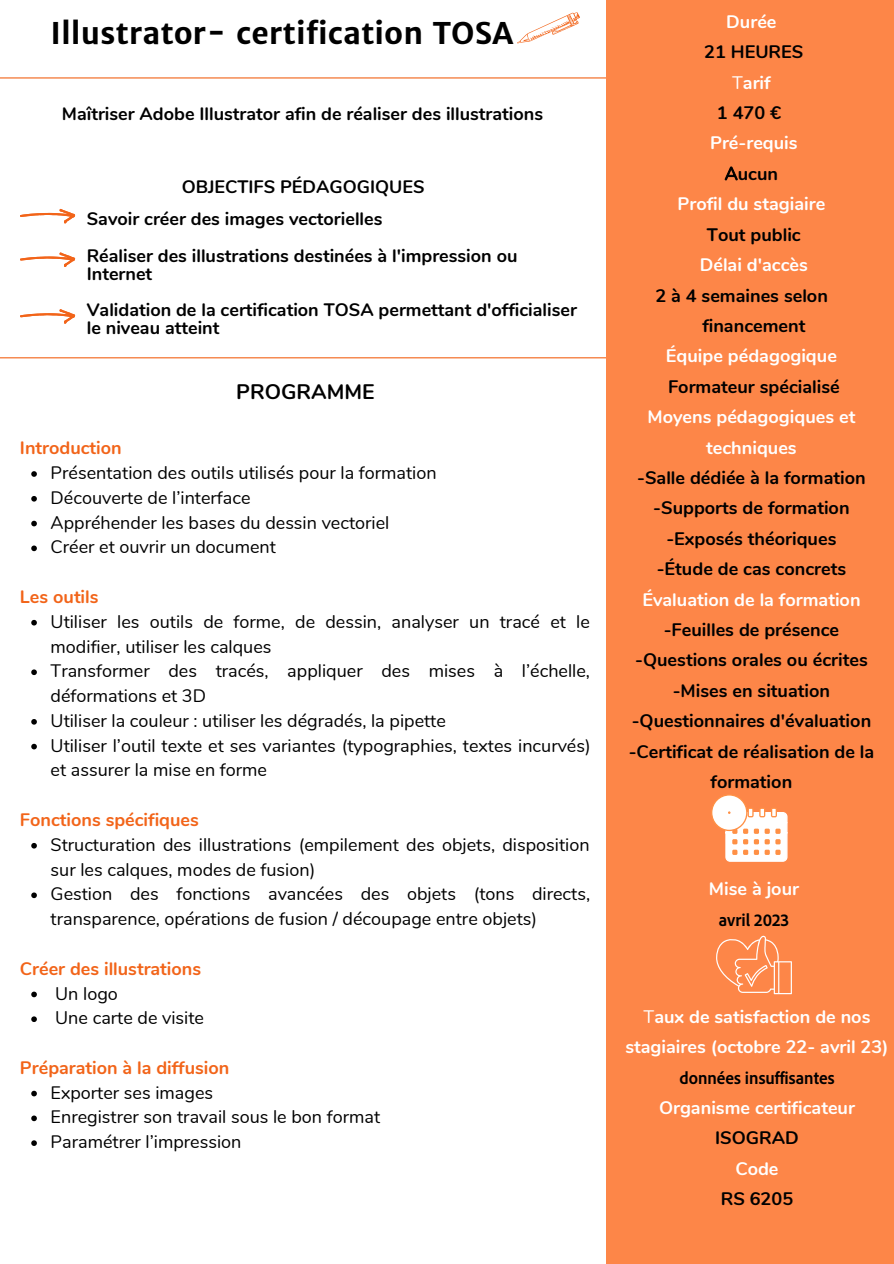
<style>
.page{position:relative;width:894px;height:1264px;background:#fff}
.page>*{position:absolute;margin:0;border:0;box-sizing:border-box;transform-origin:0 0}
.t1{font:700 30px "Merriweather Sans";color:#000}
.t2{font:700 21px "Nunito";color:#000}
.t3{font:700 18.15px/30.5px "Nunito";color:#000;text-align:center}
.t4{font:700 18.15px/30.5px "Nunito";color:#fff;text-align:center}
.t5{font:700 semi-condensed 18.15px "Adobe Clean";color:#000}
.t6{font:18px/24.8px "Nunito";color:#000}
.t7{font:700 18px/36.5px "Nunito";color:#000}
.t8{font:700 18px "Nunito";color:#f26419}
.s1{font-weight:400;color:#fff}
.s2{color:#fff}
.s3{font-weight:400;color:#000}
.s4{color:#000}
.s5{font-weight:400}
</style>
<div class="page">
<hr style="left:0;top:77px;width:892px;height:1px;background:#f26419">
<svg style="left:20px;top:209px;width:55px;height:14px"></svg>
<hr style="left:0;top:357px;width:606px;height:1px;background:#f26419">
<div style="left:606px;top:0;width:287px;height:1263px;background:#fd8648"></div>
<svg style="left:517px;top:12px;width:63px;height:32px"></svg>
<svg style="left:31px;top:471px;width:6px;height:6px"></svg>
<svg style="left:31px;top:496px;width:6px;height:5px"></svg>
<svg style="left:31px;top:520px;width:6px;height:6px"></svg>
<svg style="left:31px;top:545px;width:6px;height:6px"></svg>
<svg style="left:31px;top:620px;width:6px;height:5px"></svg>
<svg style="left:31px;top:669px;width:6px;height:6px"></svg>
<svg style="left:31px;top:719px;width:6px;height:5px"></svg>
<svg style="left:31px;top:743px;width:6px;height:6px"></svg>
<svg style="left:31px;top:843px;width:6px;height:5px"></svg>
<svg style="left:31px;top:892px;width:6px;height:6px"></svg>
<svg style="left:31px;top:991px;width:6px;height:6px"></svg>
<svg style="left:31px;top:1016px;width:6px;height:6px"></svg>
<svg style="left:31px;top:1090px;width:6px;height:6px"></svg>
<svg style="left:31px;top:1115px;width:6px;height:6px"></svg>
<svg style="left:31px;top:1140px;width:6px;height:5px"></svg>
<svg style="left:20px;top:252px;width:55px;height:15px"></svg>
<svg style="left:20px;top:309px;width:55px;height:15px"></svg>
<svg style="left:711px;top:795px;width:76px;height:66px"></svg>
<svg style="left:716px;top:935px;width:75px;height:59px"></svg>
<h1 class="t1" style="left:51px;top:14px;width:464px">Illustrator- certification TOSA</h1>
<p class="t7" style="left:62px;top:96px;width:482px">Maîtriser Adobe Illustrator afin de réaliser des illustrations</p>
<p class="t7" style="left:182px;top:169px;width:244px">OBJECTIFS PÉDAGOGIQUES</p>
<p class="t7" style="left:87px;top:201px;width:432px">Savoir créer des images vectorielles<br>Réaliser des illustrations destinées à l'impression ou</p>
<p class="t7" style="left:87px;top:256px;width:491px">Internet<br>Validation de la certification TOSA permettant d'officialiser</p>
<p class="t7" style="left:87px;top:310px;width:134px">le niveau atteint</p>
<p class="t8" style="left:20px;top:436px;width:103px">Introduction</p>
<p class="t2" style="left:236px;top:378px;width:140px">PROGRAMME</p>
<p class="t6" style="left:51px;top:461px;width:387px">Présentation des outils utilisés pour la formation Découverte de l’interface<br>Appréhender les bases du dessin vectoriel Créer et ouvrir un document</p>
<p class="t8" style="left:20px;top:584px;width:80px">Les outils</p>
<p class="t6" style="left:51px;top:609px;width:541px">Utiliser les outils de forme, de dessin, analyser un tracé et le modifier, utiliser les calques<br>Transformer des tracés, appliquer des mises à l’échelle, déformations et 3D<br>Utiliser la couleur : utiliser les dégradés, la pipette<br>Utiliser l’outil texte et ses variantes (typographies, textes incurvés) et assurer la mise en forme</p>
<p class="t8" style="left:20px;top:807px;width:180px">Fonctions spécifiques</p>
<p class="t6" style="left:51px;top:832px;width:541px">Structuration des illustrations (empilement des objets, disposition sur les calques, modes de fusion)<br>Gestion des fonctions avancées des objets (tons directs, transparence, opérations de fusion / découpage entre objets)</p>
<p class="t8" style="left:20px;top:956px;width:183px">Créer des illustrations</p>
<p class="t6" style="left:55px;top:981px;width:150px">Un logo<br>Une carte de visite</p>
<p class="t8" style="left:20px;top:1055px;width:211px">Préparation à la diffusion</p>
<p class="t6" style="left:51px;top:1080px;width:331px">Exporter ses images<br>Enregistrer son travail sous le bon format<br>Paramétrer l’impression</p>
<p class="t4" style="left:726px;top:7px;width:52px">Durée</p>
<p class="t3" style="left:704px;top:37px;width:101px">21 HEURES<br><span class="s1">T</span><span class="s2">arif<br></span>1 470 €</p>
<p class="t4" style="left:677px;top:128px;width:149px">Pré-requis<br><span class="s3">A</span><span class="s4">ucun<br></span>Profil du stagiaire</p>
<p class="t3" style="left:706px;top:219px;width:95px">Tout public</p>
<p class="t4" style="left:699px;top:250px;width:110px">Délai d'accès</p>
<p class="t3" style="left:702px;top:280px;width:127px;text-align:left;text-indent:-47px">2 à 4 semaines selon financement</p>
<p class="t4" style="left:665px;top:341px;width:172px">Équipe pédagogique</p>
<p class="t3" style="left:667px;top:371px;width:173px">Formateur spécialisé</p>
<p class="t4" style="left:647px;top:402px;width:209px">Moyens pédagogiques et techniques</p>
<p class="t3" style="left:637px;top:463px;width:230px">-Salle dédiée à la formation -Supports de formation -Exposés théoriques -Étude de cas concrets</p>
<p class="t4" style="left:642px;top:584px;width:220px">Évaluation de la formation</p>
<p class="t3" style="left:628px;top:615px;width:247px">-Feuilles de présence -Questions orales ou écrites -Mises en situation -Questionnaires d'évaluation -Certificat de réalisation de la formation</p>
<p class="t4" style="left:708px;top:873px;width:92px">Mise à jour</p>
<p class="t5" style="left:718px;top:908px;width:72px">avril 2023</p>
<p class="t4" style="left:625px;top:1001px;width:265px"><span class="s5">T</span>aux de satisfaction de nos stagiaires (octobre 22- avril 23)</p>
<p class="t5" style="left:679px;top:1065px;width:157px">données insuffisantes</p>
<p class="t4" style="left:658px;top:1092px;width:197px">Organisme certificateur</p>
<p class="t3" style="left:715px;top:1123px;width:85px">ISOGRAD</p>
<p class="t4" style="left:735px;top:1153px;width:45px">Code</p>
<p class="t3" style="left:720px;top:1183px;width:74px">RS 6205</p>
</div>
